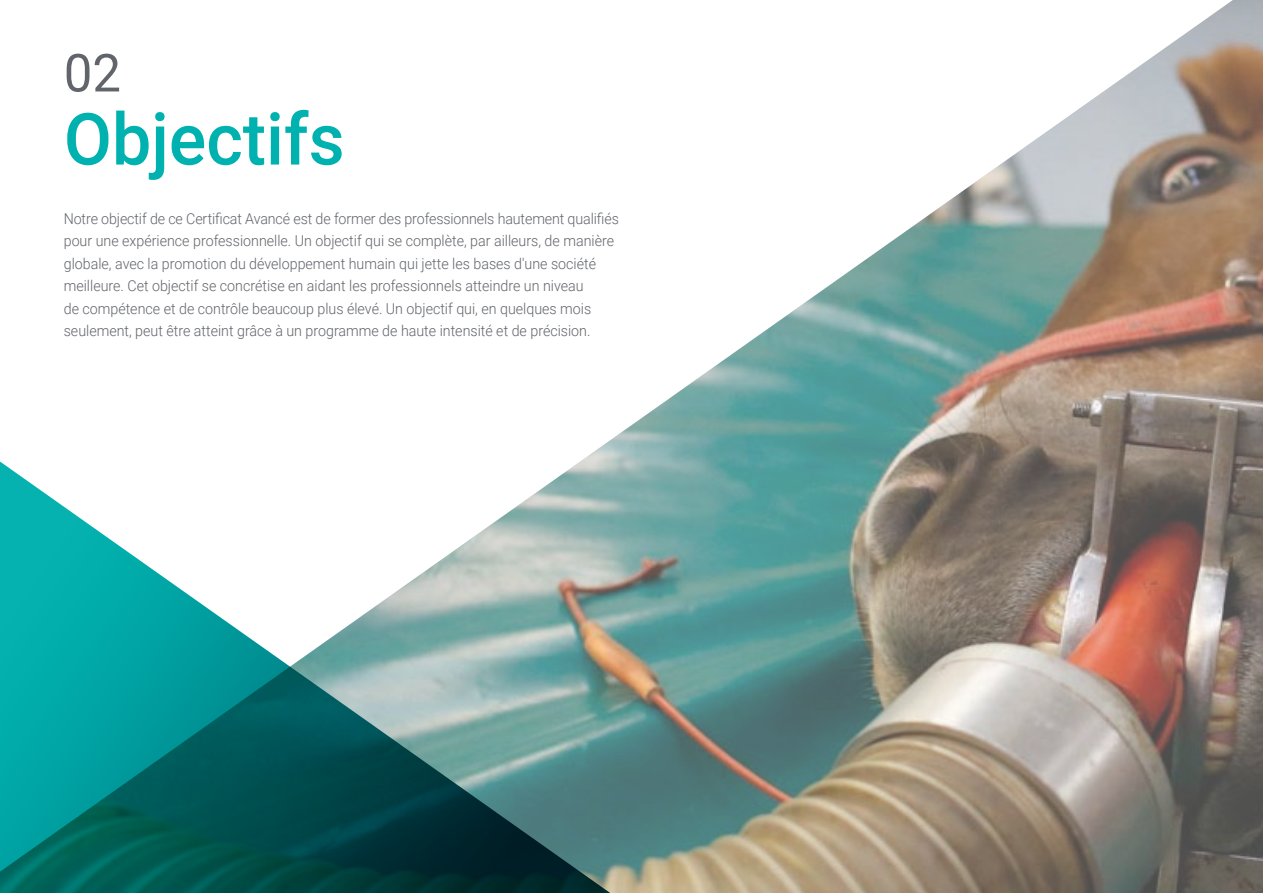
<style>
.page{position:relative;width:1263px;height:893px;background:#fff}
.page>*{position:absolute;margin:0;border:0;box-sizing:border-box;transform-origin:0 0}
.t1{font:500 72px "Roboto";color:#00b2af}
.t2{font:52.5px "Roboto";color:#61646a}
.t3{font:300 15px/22.5px "Roboto";color:#61646a;scale:.95 1}
</style>
<div class="page">
<img style="left:602px;top:0;width:661px;height:893px">
<svg style="left:0;top:446px;width:640px;height:447px"></svg>
<h2 class="t2" style="left:64px;top:36px;width:59px">02</h2>
<h1 class="t1" style="left:64px;top:89px;width:282px">Objectifs</h1>
<p class="t3" style="left:64px;top:207px;width:586px">Notre objectif de ce Certificat Avancé est de former des professionnels hautement qualifiés pour une expérience professionnelle. Un objectif qui se complète, par ailleurs, de manière globale, avec la promotion du développement humain qui jette les bases d'une société meilleure. Cet objectif se concrétise en aidant les professionnels atteindre un niveau<br>de compétence et de contrôle beaucoup plus élevé. Un objectif qui, en quelques mois seulement, peut être atteint grâce à un programme de haute intensité et de précision.</p>
</div>
